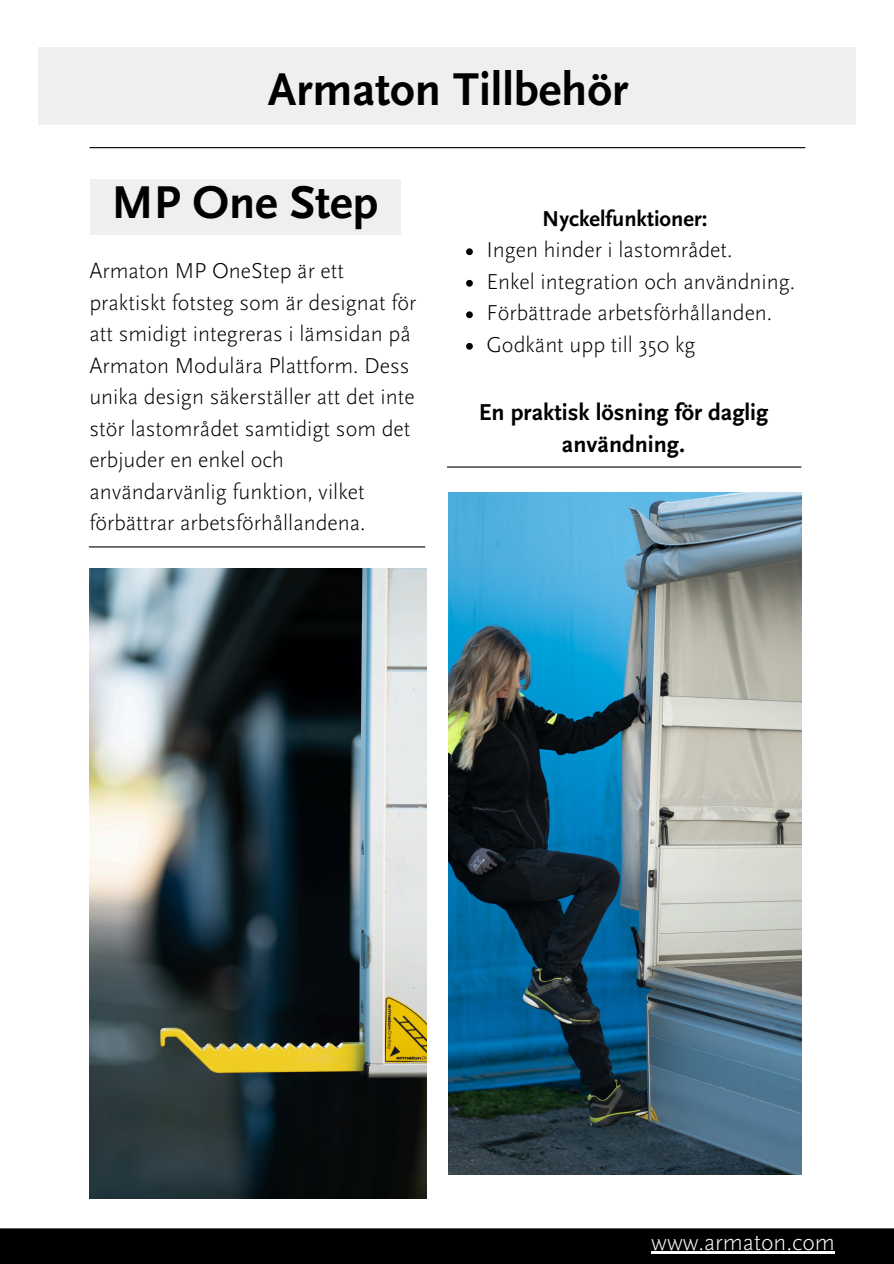
<style>
.page{position:relative;width:894px;height:1264px;background:#fff}
.page>*{position:absolute;margin:0;border:0;box-sizing:border-box;transform-origin:0 0}
.t1{font:700 48px "Scala Sans Pro";color:#000}
.t2{font:700 24px/32.7px "Scala Sans Pro";color:#000;text-align:center}
.t3{font:300 24px "Scala Sans Pro";color:#fff}
.t4{font:300 22.5px/31.5px "Scala Sans Pro";color:#000}
.t5{font:700 22.5px "Scala Sans Pro";color:#000}
</style>
<div class="page">
<div style="left:38px;top:47px;width:817px;height:78px;background:#eeefef"></div>
<hr style="left:90px;top:147px;width:714px;height:1px;background:#000">
<div style="left:0;top:1228px;width:893px;height:35px;background:#000"></div>
<img style="left:89px;top:569px;width:337px;height:628px">
<img style="left:448px;top:492px;width:353px;height:682px">
<hr style="left:651px;top:1251px;width:183px;height:2px;background:#fff">
<div style="left:90px;top:179px;width:310px;height:55px;background:#eeefef"></div>
<hr style="left:89px;top:546px;width:336px;height:1px;background:#000">
<svg style="left:466px;top:248px;width:6px;height:7px"></svg>
<svg style="left:466px;top:280px;width:6px;height:6px"></svg>
<svg style="left:466px;top:311px;width:6px;height:7px"></svg>
<svg style="left:466px;top:343px;width:6px;height:6px"></svg>
<hr style="left:447px;top:466px;width:353px;height:1px;background:#000">
<h1 class="t1" style="left:268px;top:62px;width:362px">Armaton Tillbehör</h1>
<h2 class="t1" style="left:112px;top:174px;width:268px">MP One Step</h2>
<p class="t4" style="left:89px;top:255px;width:328px">Armaton MP OneStep är ett praktiskt fotsteg som är designat för att smidigt integreras i lämsidan på Armaton Modulära Plattform. Dess unika design säkerställer att det inte stör lastområdet samtidigt som det erbjuder en enkel och användarvänlig funktion, vilket förbättrar arbetsförhållandena.</p>
<p class="t5" style="left:542px;top:205px;width:166px">Nyckelfunktioner:</p>
<p class="t4" style="left:486px;top:234px;width:247px">Ingen hinder i lastområdet.</p>
<p class="t4" style="left:486px;top:266px;width:310px">Enkel integration och användning.</p>
<h2 class="t4" style="left:486px;top:297px;width:287px">Förbättrade arbetsförhållanden.</h2>
<p class="t4" style="left:486px;top:329px;width:211px">Godkänt upp till 350 kg</p>
<p class="t2" style="left:478px;top:396px;width:291px">En praktisk lösning för daglig användning.</p>
<p class="t3" style="left:651px;top:1227px;width:185px">www.armaton.com</p>
</div>
